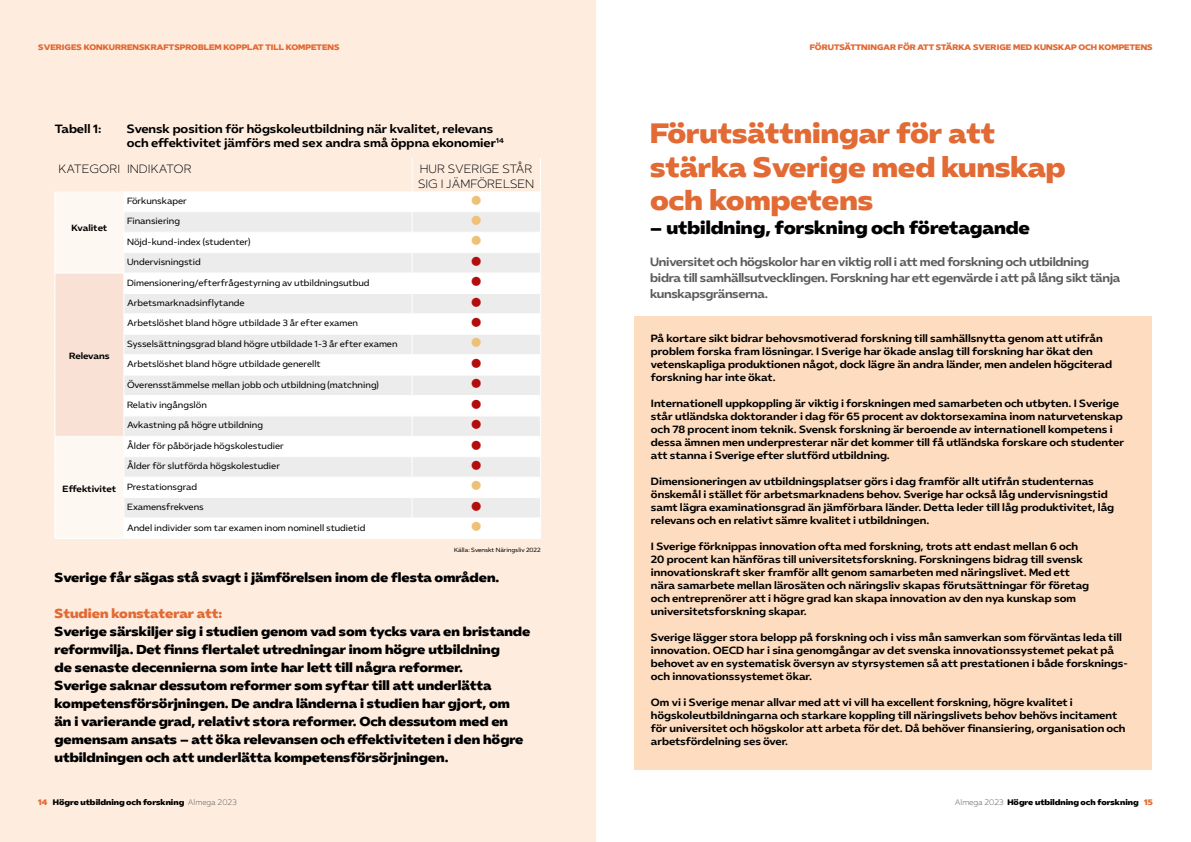
<style>
.page{position:relative;width:1191px;height:842px;background:#fff}
.page>*{position:absolute;margin:0;border:0;box-sizing:border-box;transform-origin:0 0}
.t1{font:28px/33.6px "Almega Sans Display";color:#e26a34}
.t2{font:18px "Almega Sans Display";color:#000}
.t3{font:13px/18px "Almega Sans Display";color:#000}
.t4{font:13px "Almega Sans Display";color:#e26a34}
.t5{font:700 12px/16px "Almega Sans";letter-spacing:-.025em;color:#5c5c5c}
.t6{font:700 12px/14.4px "Almega Sans";color:#000}
.t7{font:300 12px/14.4px "Almega Sans";color:#000}
.t8{font:700 10.5px/13px "Almega Sans";color:#000}
.t9{font:9px "Almega Sans";color:#000}
.t10{font:700 9px "Almega Sans";color:#000}
.t11{font:9px "Webdings";color:#b30d0d}
.t12{font:9px "Webdings";color:#edc276}
.t13{font:8px "Almega Sans Display";color:#e26a34}
.t14{font:8px "Almega Sans Display";color:#000}
.t15{font:6px "Almega Sans";color:#000}
.s1{color:#e26a34}
.s2{font-family:"Almega Sans";font-weight:300;color:#5c5c5c}
</style>
<div class="page">
<div style="left:0;top:0;width:595px;height:842px;background:#feeddf"></div>
<div style="left:125px;top:191px;width:415px;height:347px;background:#fff"></div>
<svg style="left:125px;top:213px;width:415px;height:305px;background:#f4f5f4"></svg>
<hr style="left:412px;top:158px;width:1px;height:33px;background:#fff">
<hr style="left:540px;top:158px;width:1px;height:33px;background:#fff">
<hr style="left:124px;top:212px;width:288px;height:1px;background:#fff">
<hr style="left:412px;top:212px;width:128px;height:1px;background:#fff">
<hr style="left:124px;top:232px;width:288px;height:1px;background:#fff">
<hr style="left:412px;top:232px;width:128px;height:1px;background:#fff">
<hr style="left:124px;top:252px;width:288px;height:1px;background:#fff">
<hr style="left:412px;top:252px;width:128px;height:1px;background:#fff">
<hr style="left:124px;top:273px;width:288px;height:1px;background:#fff">
<hr style="left:412px;top:273px;width:128px;height:1px;background:#fff">
<hr style="left:124px;top:293px;width:288px;height:1px;background:#fff">
<hr style="left:412px;top:293px;width:128px;height:1px;background:#fff">
<hr style="left:124px;top:314px;width:288px;height:1px;background:#fff">
<hr style="left:412px;top:314px;width:128px;height:1px;background:#fff">
<hr style="left:124px;top:334px;width:288px;height:1px;background:#fff">
<hr style="left:412px;top:334px;width:128px;height:1px;background:#fff">
<hr style="left:124px;top:354px;width:288px;height:1px;background:#fff">
<hr style="left:412px;top:354px;width:128px;height:1px;background:#fff">
<hr style="left:124px;top:375px;width:288px;height:1px;background:#fff">
<hr style="left:412px;top:375px;width:128px;height:1px;background:#fff">
<hr style="left:124px;top:395px;width:288px;height:1px;background:#fff">
<hr style="left:412px;top:395px;width:128px;height:1px;background:#fff">
<hr style="left:124px;top:416px;width:288px;height:1px;background:#fff">
<hr style="left:412px;top:416px;width:128px;height:1px;background:#fff">
<hr style="left:124px;top:436px;width:288px;height:1px;background:#fff">
<hr style="left:412px;top:436px;width:128px;height:1px;background:#fff">
<hr style="left:124px;top:457px;width:288px;height:1px;background:#fff">
<hr style="left:412px;top:457px;width:128px;height:1px;background:#fff">
<hr style="left:124px;top:477px;width:288px;height:1px;background:#fff">
<hr style="left:412px;top:477px;width:128px;height:1px;background:#fff">
<hr style="left:124px;top:497px;width:288px;height:1px;background:#fff">
<hr style="left:412px;top:497px;width:128px;height:1px;background:#fff">
<hr style="left:124px;top:518px;width:288px;height:1px;background:#fff">
<svg style="left:55px;top:191px;width:70px;height:347px"></svg>
<hr style="left:412px;top:518px;width:128px;height:1px;background:#fff">
<svg style="left:412px;top:191px;width:1px;height:347px"></svg>
<svg style="left:540px;top:191px;width:1px;height:347px"></svg>
<hr style="left:55px;top:538px;width:69px;height:1px;background:#fff">
<hr style="left:124px;top:538px;width:288px;height:1px;background:#fff">
<hr style="left:412px;top:538px;width:128px;height:1px;background:#fff">
<div style="left:634px;top:316px;width:518px;height:454px;background:#fddcc0"></div>
<p class="t13" style="left:38px;top:42px;width:303px">SVERIGES KONKURRENSKRAFTSPROBLEM KOPPLAT TILL KOMPETENS</p>
<p class="t13" style="left:809px;top:42px;width:344px">FÖRUTSÄTTNINGAR FÖR ATT STÄRKA SVERIGE MED KUNSKAP OCH KOMPETENS</p>
<p class="t6" style="left:55px;top:121px;width:48px">Tabell 1:</p>
<p class="t6" style="left:127px;top:121px;width:378px">Svensk position för högskoleutbildning när kvalitet, relevans och effektivitet jämförs med sex andra små öppna ekonomier<sup>14</sup></p>
<p class="t7" style="left:58px;top:161px;width:135px">KATEGORI INDIKATOR</p>
<p class="t7" style="left:418px;top:161px;width:117px">HUR SVERIGE STÅR<br>SIG I JÄMFÖRELSEN</p>
<p class="t10" style="left:71px;top:222px;width:37px">Kvalitet</p>
<p class="t9" style="left:127px;top:195px;width:61px">Förkunskaper</p>
<p class="t12" style="left:472px;top:195px;width:10px">■</p>
<p class="t9" style="left:127px;top:215px;width:54px">Finansiering</p>
<p class="t12" style="left:472px;top:216px;width:10px">■</p>
<p class="t9" style="left:127px;top:236px;width:125px">Nöjd-kund-index (studenter)</p>
<p class="t12" style="left:472px;top:236px;width:10px">■</p>
<p class="t9" style="left:127px;top:256px;width:75px">Undervisningstid</p>
<p class="t11" style="left:472px;top:257px;width:10px">■</p>
<p class="t10" style="left:69px;top:350px;width:42px">Relevans</p>
<p class="t10" style="left:63px;top:482px;width:55px">Effektivitet</p>
<p class="t9" style="left:127px;top:276px;width:244px">Dimensionering/efterfrågestyrning av utbildningsutbud</p>
<p class="t11" style="left:472px;top:277px;width:10px">■</p>
<p class="t9" style="left:127px;top:297px;width:119px">Arbetsmarknadsinflytande</p>
<p class="t11" style="left:472px;top:297px;width:10px">■</p>
<p class="t9" style="left:127px;top:317px;width:232px">Arbetslöshet bland högre utbildade 3 år efter examen</p>
<p class="t11" style="left:472px;top:318px;width:10px">■</p>
<p class="t9" style="left:127px;top:338px;width:272px">Sysselsättningsgrad bland högre utbildade 1-3 år efter examen</p>
<p class="t12" style="left:472px;top:338px;width:10px">■</p>
<p class="t9" style="left:127px;top:358px;width:195px">Arbetslöshet bland högre utbildade generellt</p>
<p class="t11" style="left:472px;top:359px;width:10px">■</p>
<p class="t9" style="left:127px;top:379px;width:253px">Överensstämmelse mellan jobb och utbildning (matchning)</p>
<p class="t11" style="left:472px;top:379px;width:10px">■</p>
<p class="t9" style="left:127px;top:399px;width:81px">Relativ ingångslön</p>
<p class="t11" style="left:472px;top:399px;width:10px">■</p>
<p class="t9" style="left:127px;top:419px;width:137px">Avkastning på högre utbildning</p>
<p class="t11" style="left:472px;top:420px;width:10px">■</p>
<p class="t9" style="left:127px;top:440px;width:158px">Ålder för påbörjade högskolestudier</p>
<p class="t11" style="left:472px;top:440px;width:10px">■</p>
<p class="t9" style="left:127px;top:460px;width:154px">Ålder för slutförda högskolestudier</p>
<p class="t11" style="left:472px;top:461px;width:10px">■</p>
<p class="t9" style="left:127px;top:481px;width:71px">Prestationsgrad</p>
<p class="t12" style="left:472px;top:481px;width:10px">■</p>
<p class="t9" style="left:127px;top:501px;width:78px">Examensfrekvens</p>
<p class="t11" style="left:472px;top:502px;width:10px">■</p>
<p class="t9" style="left:127px;top:521px;width:240px">Andel individer som tar examen inom nominell studietid</p>
<p class="t12" style="left:472px;top:522px;width:10px">■</p>
<p class="t15" style="left:454px;top:546px;width:88px">Källa: Svenskt Näringsliv 2022</p>
<p class="t3" style="left:55px;top:568px;width:446px">Sverige får sägas stå svagt i jämförelsen inom de flesta områden.</p>
<p class="t4" style="left:55px;top:604px;width:169px">Studien konstaterar att:</p>
<p class="t3" style="left:55px;top:622px;width:477px">Sverige särskiljer sig i studien genom vad som tycks vara en bristande reformvilja. Det finns flertalet utredningar inom högre utbildning<br>de senaste decennierna som inte har lett till några reformer.<br>Sverige saknar dessutom reformer som syftar till att underlätta kompetensförsörjningen. De andra länderna i studien har gjort, om<br>än i varierande grad, relativt stora reformer. Och dessutom med en gemensam ansats – att öka relevansen och effektiviteten i den högre utbildningen och att underlätta kompetensförsörjningen.</p>
<h1 class="t1" style="left:650px;top:117px;width:417px">Förutsättningar för att stärka Sverige med kunskap och kompetens</h1>
<h2 class="t2" style="left:650px;top:215px;width:381px">– utbildning, forskning och företagande</h2>
<p class="t5" style="left:650px;top:254px;width:472px">Universitet och högskolor har en viktig roll i att med forskning och utbildning bidra till samhällsutvecklingen. Forskning har ett egenvärde i att på lång sikt tänja kunskapsgränserna.</p>
<p class="t8" style="left:651px;top:332px;width:463px">På kortare sikt bidrar behovsmotiverad forskning till samhällsnytta genom att utifrån problem forska fram lösningar. I Sverige har ökade anslag till forskning har ökat den vetenskapliga produktionen något, dock lägre än andra länder, men andelen högciterad forskning har inte ökat.</p>
<p class="t8" style="left:651px;top:397px;width:474px">Internationell uppkoppling är viktig i forskningen med samarbeten och utbyten. I Sverige står utländska doktorander i dag för 65 procent av doktorsexamina inom naturvetenskap och 78 procent inom teknik. Svensk forskning är beroende av internationell kompetens i dessa ämnen men underpresterar när det kommer till få utländska forskare och studenter att stanna i Sverige efter slutförd utbildning.</p>
<p class="t8" style="left:651px;top:475px;width:465px">Dimensioneringen av utbildningsplatser görs i dag framför allt utifrån studenternas önskemål i stället för arbetsmarknadens behov. Sverige har också låg undervisningstid samt lägra examinationsgrad än jämförbara länder. Detta leder till låg produktivitet, låg relevans och en relativt sämre kvalitet i utbildningen.</p>
<p class="t8" style="left:651px;top:540px;width:440px">I Sverige förknippas innovation ofta med forskning, trots att endast mellan 6 och 20 procent kan hänföras till universitetsforskning. Forskningens bidrag till svensk innovationskraft sker framför allt genom samarbeten med näringslivet. Med ett nära samarbete mellan lärosäten och näringsliv skapas förutsättningar för företag och entreprenörer att i högre grad kan skapa innovation av den nya kunskap som universitetsforskning skapar.</p>
<p class="t8" style="left:651px;top:631px;width:478px">Sverige lägger stora belopp på forskning och i viss mån samverkan som förväntas leda till innovation. OECD har i sina genomgångar av det svenska innovationssystemet pekat på behovet av en systematisk översyn av styrsystemen så att prestationen i både forsknings&shy;och innovationssystemet ökar.</p>
<p class="t8" style="left:651px;top:696px;width:476px">Om vi i Sverige menar allvar med att vi vill ha excellent forskning, högre kvalitet i högskoleutbildningarna och starkare koppling till näringslivets behov behövs incitament för universitet och högskolor att arbeta för det. Då behöver finansiering, organisation och arbetsfördelning ses över.</p>
<p class="t14" style="left:38px;top:797px;width:200px"><span class="s1">14</span> Högre utbildning och forskning <span class="s2">Almega 2023</span></p>
<p class="t14" style="left:954px;top:797px;width:199px"><span class="s2">Almega 2023</span> Högre utbildning och forskning <span class="s1">15</span></p>
</div>
